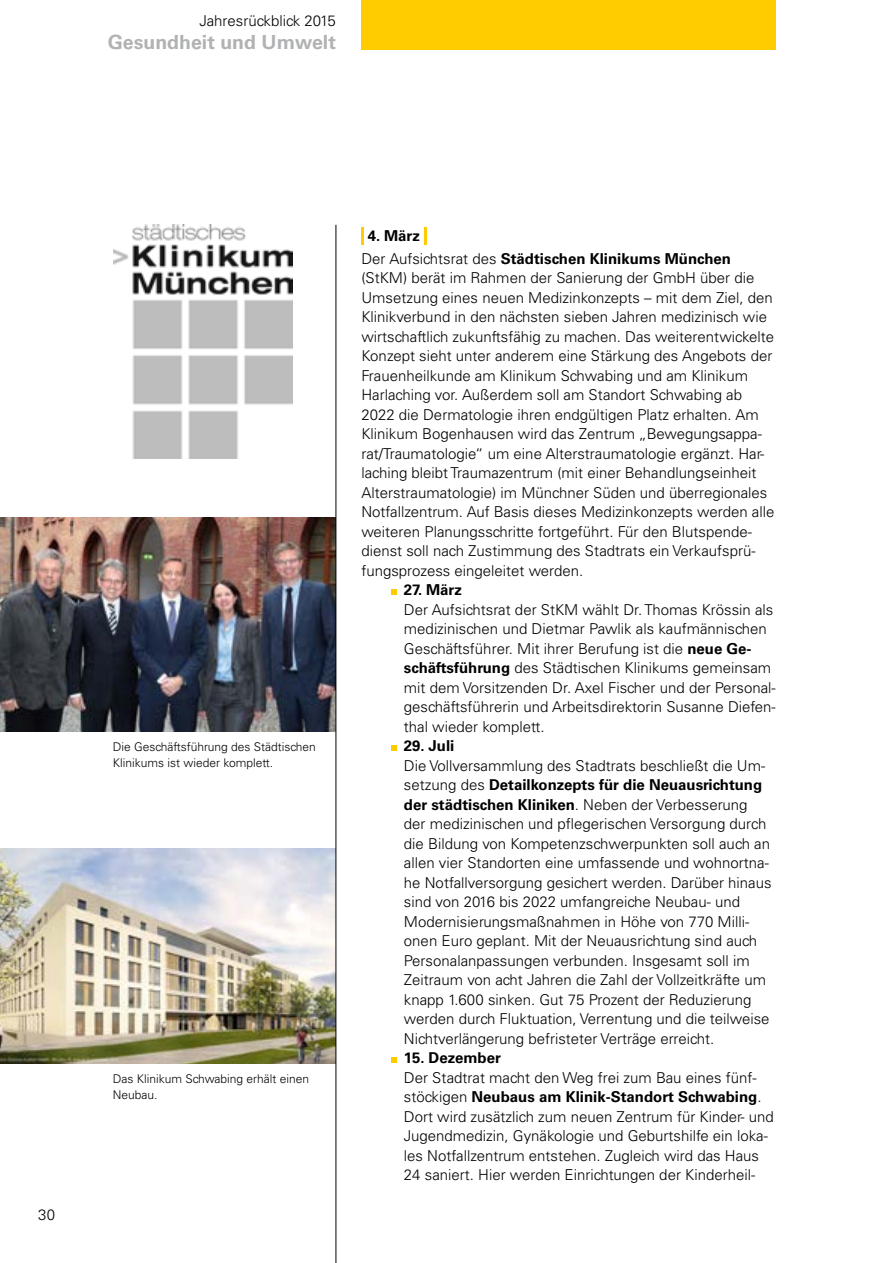
<style>
.page{position:relative;width:893px;height:1263px;background:#fff}
.page>*{position:absolute;margin:0;border:0;box-sizing:border-box;transform-origin:0 0}
.t1{font:700 19.5px "Univers LT";color:#b1b2b3}
.t2{font:300 15px/19.5px "Univers LT";color:#000}
.t3{font:700 15px/22.5px "Univers LT";color:#000}
.t4{font:300 12px/15.8px "Univers LT";color:#000}
.s1{font-weight:300}
.s2{font-weight:700}
</style>
<div class="page">
<div style="left:361px;top:0;width:415px;height:49px;background:#fc0"></div>
<hr style="left:361px;top:227px;width:3px;height:17px;background:#fc0">
<svg style="left:424px;top:227px;width:2px;height:17px"></svg>
<svg style="left:391px;top:589px;width:6px;height:6px"></svg>
<svg style="left:391px;top:745px;width:6px;height:6px"></svg>
<svg style="left:391px;top:1057px;width:6px;height:6px"></svg>
<img style="left:114px;top:225px;width:178px;height:234px">
<img style="left:0;top:517px;width:336px;height:215px">
<img style="left:0;top:849px;width:336px;height:214px">
<hr style="left:336px;top:225px;width:1px;height:1038px;background:#000">
<p class="t2" style="left:200px;top:11px;width:138px">Jahresrückblick 2015</p>
<h1 class="t1" style="left:108px;top:31px;width:230px">Gesundheit und Umwelt</h1>
<p class="t2" style="left:38px;top:1204px;width:19px">30</p>
<p class="t4" style="left:113px;top:739px;width:205px">Die Geschäftsführung des Städtischen<br>Klinikums ist wieder komplett.</p>
<p class="t4" style="left:113px;top:1071px;width:198px">Das Klinikum Schwabing erhält einen<br>Neubau.</p>
<p class="t3" style="left:361px;top:225px;width:371px;text-indent:6px">4. März<br><span class="s1">Der Aufsichtsrat des</span> Städtischen Klinikums München</p>
<p class="t2" style="left:361px;top:268px;width:415px">(StKM) berät im Rahmen der Sanierung der GmbH über die Umsetzung eines neuen Medizinkonzepts – mit dem Ziel, den Klinikverbund in den nächsten sieben Jahren medizinisch wie wirtschaftlich zukunftsfähig zu machen. Das weiterentwickelte Konzept sieht unter anderem eine Stärkung des Angebots der Frauenheilkunde am Klinikum Schwabing und am Klinikum Harlaching vor. Außerdem soll am Standort Schwabing ab 2022 die Dermatologie ihren endgültigen Platz erhalten. Am Klinikum Bogenhausen wird das Zentrum „Bewegungsappa&shy;rat/Traumatologie“ um eine Alterstraumatologie ergänzt. Har&shy;laching bleibt Traumazentrum (mit einer Behandlungseinheit Alterstraumatologie) im Münchner Süden und überregionales Notfallzentrum. Auf Basis dieses Medizinkonzepts werden alle weiteren Planungsschritte fortgeführt. Für den Blutspende&shy;dienst soll nach Zustimmung des Stadtrats ein Verkaufsprü&shy;fungsprozess eingeleitet werden.</p>
<p class="t3" style="left:404px;top:579px;width:59px">27. März</p>
<p class="t2" style="left:404px;top:600px;width:373px">Der Aufsichtsrat der StKM wählt Dr. Thomas Krössin als medizinischen und Dietmar Pawlik als kaufmännischen Geschäftsführer. Mit ihrer Berufung ist die <span class="s2">neue Ge&shy;schäftsführung</span> des Städtischen Klinikums gemeinsam mit dem Vorsitzenden Dr. Axel Fischer und der Personal&shy;geschäftsführerin und Arbeitsdirektorin Susanne Diefen&shy;thal wieder komplett.</p>
<p class="t3" style="left:404px;top:735px;width:52px">29. Juli</p>
<p class="t2" style="left:404px;top:756px;width:369px">Die Vollversammlung des Stadtrats beschließt die Um&shy;setzung des <span class="s2">Detailkonzepts für die Neuausrichtung der städtischen Kliniken</span>. Neben der Verbesserung der medizinischen und pflegerischen Versorgung durch die Bildung von Kompetenzschwerpunkten soll auch an allen vier Standorten eine umfassende und wohnortna&shy;he Notfallversorgung gesichert werden. Darüber hinaus sind von 2016 bis 2022 umfangreiche Neubau- und Modernisierungsmaßnahmen in Höhe von 770 Milli&shy;onen Euro geplant. Mit der Neuausrichtung sind auch Personalanpassungen verbunden. Insgesamt soll im Zeitraum von acht Jahren die Zahl der Vollzeitkräfte um knapp 1.600 sinken. Gut 75 Prozent der Reduzierung werden durch Fluktuation, Verrentung und die teilweise Nichtverlängerung befristeter Verträge erreicht.</p>
<p class="t3" style="left:404px;top:1047px;width:98px">15. Dezember</p>
<p class="t2" style="left:404px;top:1068px;width:371px">Der Stadtrat macht den Weg frei zum Bau eines fünf&shy;stöckigen <span class="s2">Neubaus am Klinik-Standort Schwabing</span>.<br>Dort wird zusätzlich zum neuen Zentrum für Kinder- und Jugendmedizin, Gynäkologie und Geburtshilfe ein loka&shy;les Notfallzentrum entstehen. Zugleich wird das Haus 24 saniert. Hier werden Einrichtungen der Kinderheil-</p>
</div>
